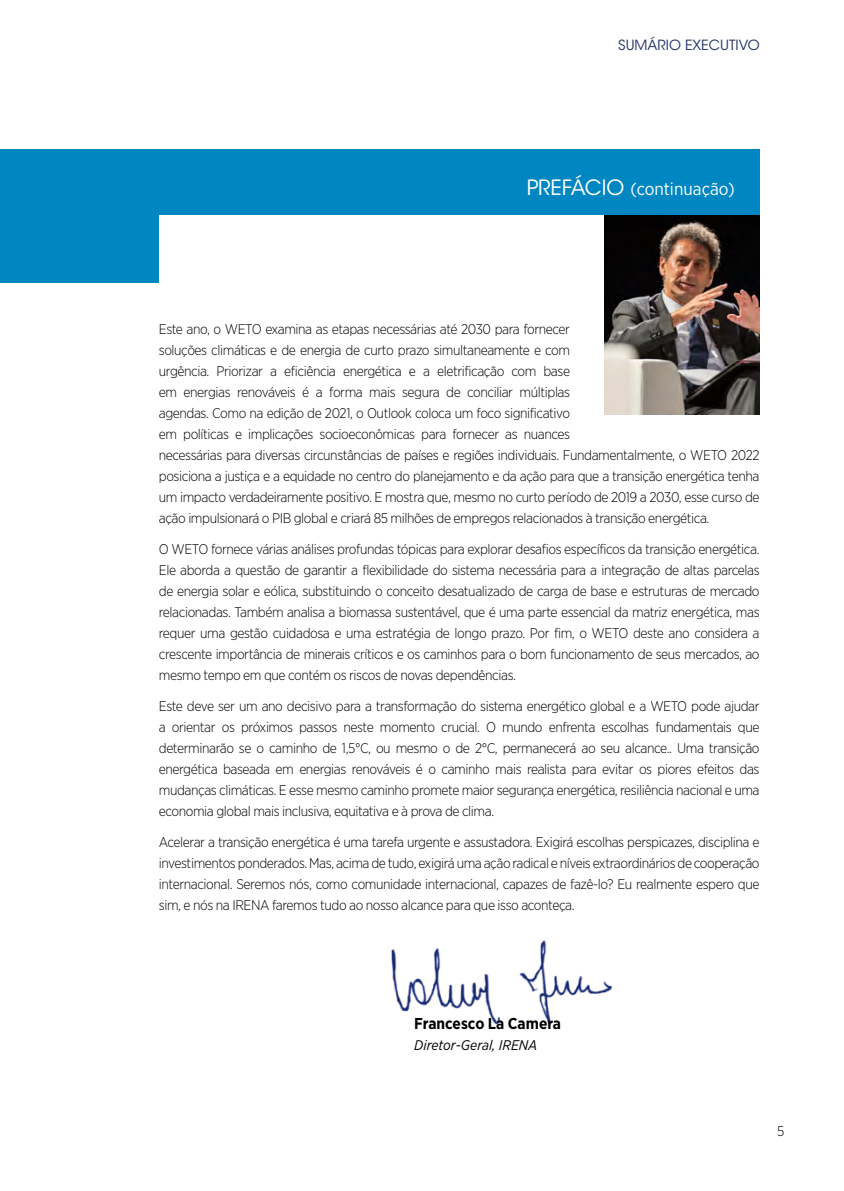
<style>
.page{position:relative;width:844px;height:1191px;background:#fff}
.page>*{position:absolute;margin:0;border:0;box-sizing:border-box;transform-origin:0 0}
.t1{font:17.5px "Gotham Narrow";color:#fff}
.t2{font:700 15.75px "Gotham Narrow";color:#000}
.Fliesstext{font:300 14px/21px "Gotham Narrow";letter-spacing:-.03em;color:#000;text-align:justify}
.t3{font:italic 14px "Gotham Narrow";color:#000}
.t4{font:14px "ITC Avant Garde Std";color:#253768}
.s1{font-family:"ITC Avant Garde Std";font-size:21px}
</style>
<div class="page">
<img style="left:391px;top:940px;width:221px;height:85px">
<div style="left:0;top:149px;width:759px;height:133px;background:#0086c1"></div>
<div style="left:159px;top:215px;width:620px;height:68px;background:#fff"></div>
<img style="left:604px;top:215px;width:155px;height:199px">
<p class="t4" style="left:618px;top:36px;width:143px">SUMÁRIO EXECUTIVO</p>
<h1 class="t1" style="left:526px;top:178px;width:209px"><span class="s1">PREFÁCIO</span> (continuação)</h1>
<p class="Fliesstext" style="left:159px;top:318px;width:602px;text-align:left">Este ano, o WETO examina as etapas necessárias até 2030 para fornecer<br>soluções climáticas e de energia de curto prazo simultaneamente e com<br>urgência. Priorizar a eficiência energética e a eletrificação com base<br>em energias renováveis é a forma mais segura de conciliar múltiplas<br>agendas. Como na edição de 2021, o Outlook coloca um foco significativo<br>em políticas e implicações socioeconômicas para fornecer as nuances<br>necessárias para diversas circunstâncias de países e regiões individuais. Fundamentalmente, o WETO 2022 posiciona a justiça e a equidade no centro do planejamento e da ação para que a transição energética tenha um impacto verdadeiramente positivo. E mostra que, mesmo no curto período de 2019 a 2030, esse curso de ação impulsionará o PIB global e criará 85 milhões de empregos relacionados à transição energética.</p>
<p class="Fliesstext" style="left:159px;top:538px;width:602px">O WETO fornece várias análises profundas tópicas para explorar desafios específicos da transição energética.<br>Ele aborda a questão de garantir a flexibilidade do sistema necessária para a integração de altas parcelas de energia solar e eólica, substituindo o conceito desatualizado de carga de base e estruturas de mercado relacionadas. Também analisa a biomassa sustentável, que é uma parte essencial da matriz energética, mas requer uma gestão cuidadosa e uma estratégia de longo prazo. Por fim, o WETO deste ano considera a crescente importância de minerais críticos e os caminhos para o bom funcionamento de seus mercados, ao mesmo tempo em que contém os riscos de novas dependências.</p>
<p class="Fliesstext" style="left:159px;top:695px;width:602px">Este deve ser um ano decisivo para a transformação do sistema energético global e a WETO pode ajudar a orientar os próximos passos neste momento crucial. O mundo enfrenta escolhas fundamentais que determinarão se o caminho de 1,5°C, ou mesmo o de 2°C, permanecerá ao seu alcance.. Uma transição energética baseada em energias renováveis é o caminho mais realista para evitar os piores efeitos das mudanças climáticas. E esse mesmo caminho promete maior segurança energética, resiliência nacional e uma economia global mais inclusiva, equitativa e à prova de clima.</p>
<p class="Fliesstext" style="left:159px;top:831px;width:602px">Acelerar a transição energética é uma tarefa urgente e assustadora. Exigirá escolhas perspicazes, disciplina e investimentos ponderados. Mas, acima de tudo, exigirá uma ação radical e níveis extraordinários de cooperação internacional. Seremos nós, como comunidade internacional, capazes de fazê-lo? Eu realmente espero que sim, e nós na IRENA faremos tudo ao nosso alcance para que isso aconteça.</p>
<p class="t2" style="left:414px;top:1013px;width:148px">Francesco La Camera</p>
<p class="t3" style="left:414px;top:1036px;width:125px">Diretor-Geral, IRENA</p>
<p class="Fliesstext" style="left:776px;top:1120px;width:9px">5</p>
</div>
